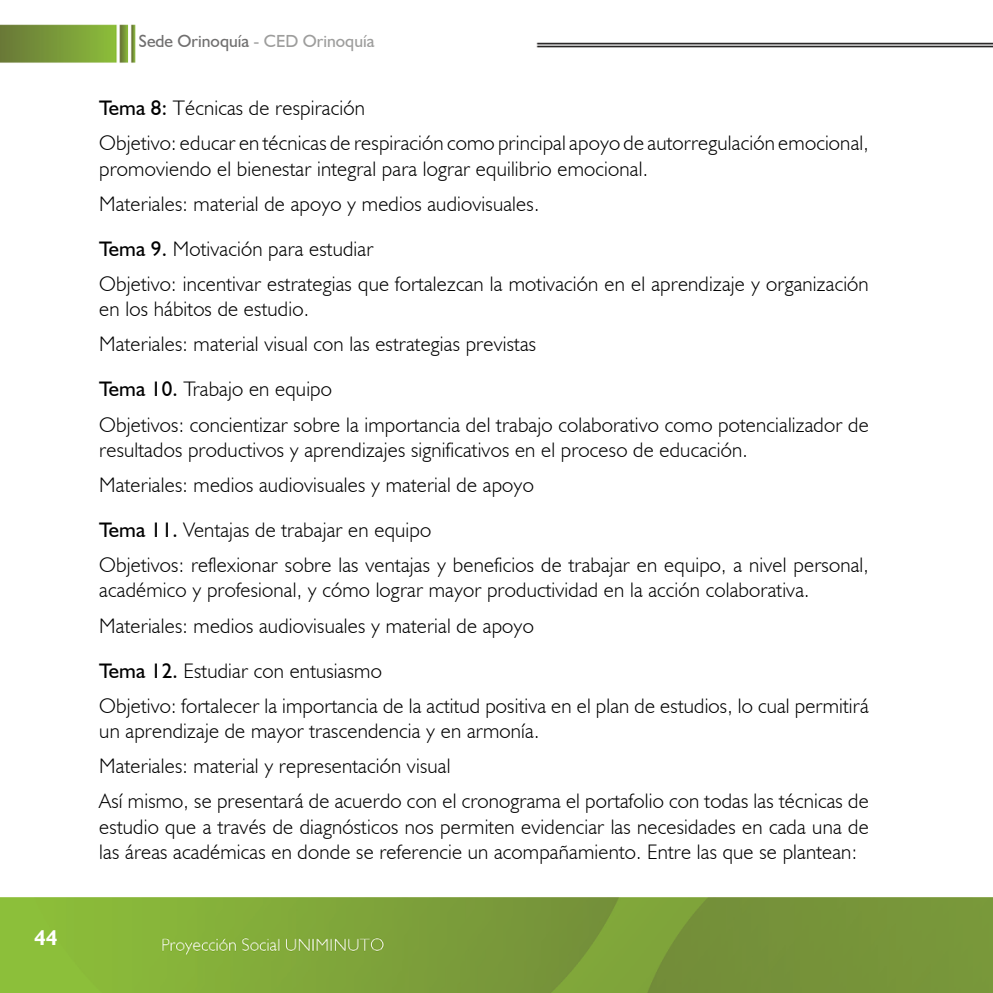
<style>
.page{position:relative;width:993px;height:993px;background:#fff}
.page>*{position:absolute;margin:0;border:0;box-sizing:border-box;transform-origin:0 0}
.t1{font:300 21px/35.2px "Humanist 521 BT";letter-spacing:.01em;color:#000}
.t2{font:700 21px "Humanist 521 BT";color:#fff}
.t3{font:17.5px "Humanist 521 BT";color:#706f6f}
.s1{color:#9d9d9c}
.s2{font-weight:400}
</style>
<div class="page">
<img style="left:0;top:24px;width:992px;height:968px">
<p class="t2" style="left:35px;top:924px;width:25px">44</p>
<p class="t3" style="left:139px;top:30px;width:237px">Sede Orinoquía <span class="s1">- CED Orinoquía</span></p>
<p class="t1" style="left:99px;top:90px;width:770px"><span class="s2">Tema 8:</span> Técnicas de respiración<br>Objetivo: educar en técnicas de respiración como principal apoyo de autorregulación emocional,</p>
<p class="t1" style="left:99px;top:150px;width:550px">promoviendo el bienestar integral para lograr equilibrio emocional.<br>Materiales: material de apoyo y medios audiovisuales.</p>
<p class="t1" style="left:99px;top:230px;width:770px"><span class="s2">Tema 9.</span> Motivación para estudiar<br>Objetivo: incentivar estrategias que fortalezcan la motivación en el aprendizaje y organización</p>
<p class="t1" style="left:99px;top:291px;width:438px">en los hábitos de estudio.<br>Materiales: material visual con las estrategias previstas</p>
<p class="t1" style="left:99px;top:371px;width:770px"><span class="s2">Tema 10.</span> Trabajo en equipo<br>Objetivos: concientizar sobre la importancia del trabajo colaborativo como potencializador de</p>
<p class="t1" style="left:99px;top:431px;width:650px">resultados productivos y aprendizajes significativos en el proceso de educación.<br>Materiales: medios audiovisuales y material de apoyo</p>
<p class="t1" style="left:99px;top:511px;width:770px"><span class="s2">Tema 11.</span> Ventajas de trabajar en equipo<br>Objetivos: reflexionar sobre las ventajas y beneficios de trabajar en equipo, a nivel personal,</p>
<p class="t1" style="left:99px;top:572px;width:711px">académico y profesional, y cómo lograr mayor productividad en la acción colaborativa.<br>Materiales: medios audiovisuales y material de apoyo</p>
<p class="t1" style="left:99px;top:652px;width:770px"><span class="s2">Tema 12.</span> Estudiar con entusiasmo<br>Objetivo: fortalecer la importancia de la actitud positiva en el plan de estudios, lo cual permitirá</p>
<p class="t1" style="left:99px;top:712px;width:770px">un aprendizaje de mayor trascendencia y en armonía.<br>Materiales: material y representación visual<br>Así mismo, se presentará de acuerdo con el cronograma el portafolio con todas las técnicas de</p>
<p class="t1" style="left:99px;top:813px;width:770px;line-height:25.2px">estudio que a través de diagnósticos nos permiten evidenciar las necesidades en cada una de las áreas académicas en donde se referencie un acompañamiento. Entre las que se plantean:</p>
</div>
